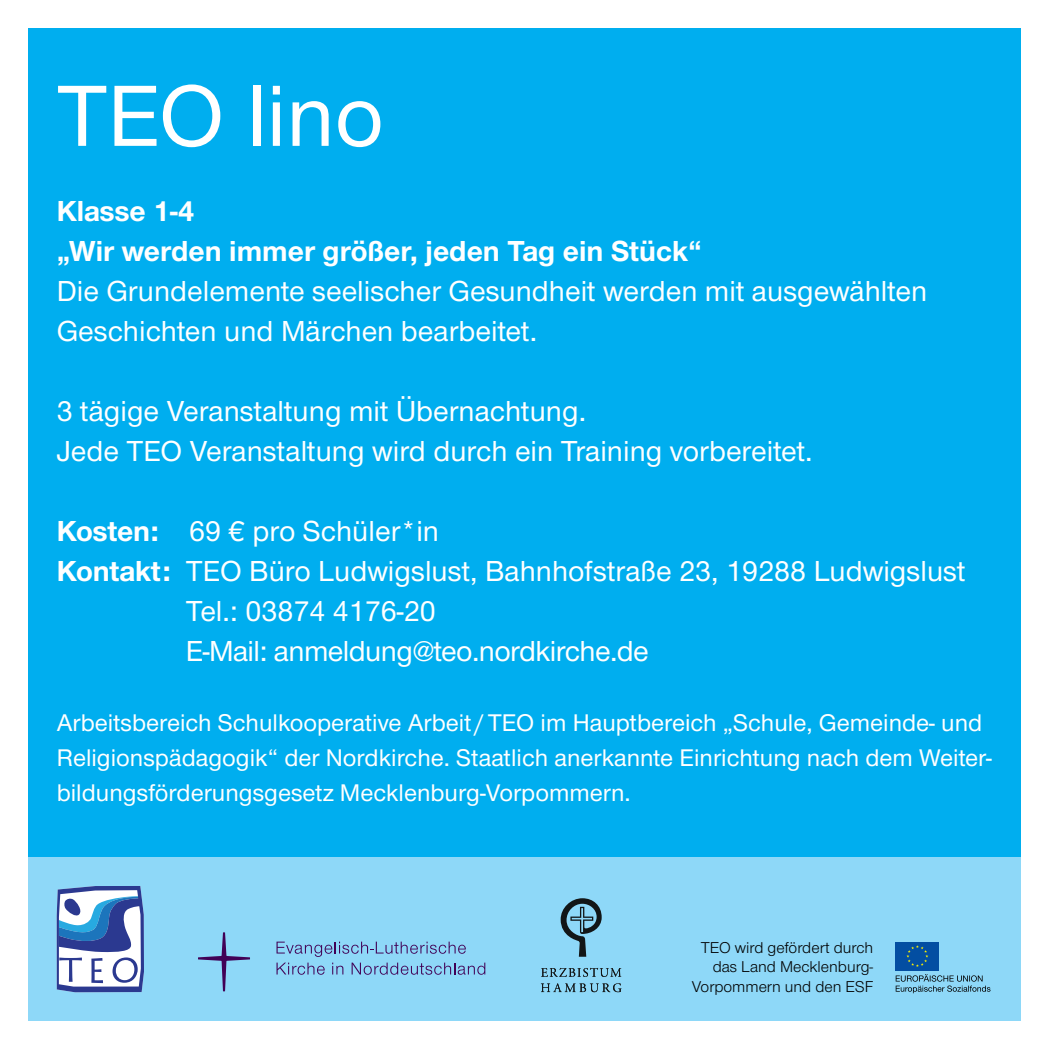
<style>
.page{position:relative;width:1049px;height:1049px;background:#fff}
.page>*{position:absolute;margin:0;border:0;box-sizing:border-box;transform-origin:0 0}
.t1{font:500 90px "Nordelbica";color:#fff}
.t2{font:500 30px/40px "Nordelbica";color:#fff}
.t3{font:700 30px/40px "Nordelbica";color:#fff}
.t4{font:500 30px "Nordelbica";letter-spacing:-.02em;color:#fff}
.t5{font:500 25px/35px "Nordelbica";color:#fff}
.t6{font:16.25px/19.5px "Nordelbica";color:#000;text-align:right}
.s1{font-weight:700}
</style>
<div class="page">
<div style="left:28px;top:28px;width:992px;height:992px;background:#00aeef"></div>
<div style="left:28px;top:857px;width:992px;height:163px;background:#8ed8f8"></div>
<svg style="left:57px;top:886px;width:87px;height:106px"></svg>
<svg style="left:276px;top:941px;width:209px;height:34px"></svg>
<svg style="left:198px;top:932px;width:52px;height:59px"></svg>
<svg style="left:561px;top:898px;width:41px;height:59px"></svg>
<svg style="left:541px;top:983px;width:80px;height:9px"></svg>
<svg style="left:541px;top:968px;width:80px;height:9px"></svg>
<svg style="left:896px;top:974px;width:94px;height:19px"></svg>
<div style="left:896px;top:942px;width:43px;height:28px;background:#034ea2"></div>
<svg style="left:906px;top:945px;width:22px;height:22px"></svg>
<h1 class="t1" style="left:57px;top:63px;width:329px">TEO lino</h1>
<p class="t3" style="left:57px;top:191px;width:647px">Klasse 1-4<br>„Wir werden immer größer, jeden Tag ein Stück“</p>
<p class="t2" style="left:57px;top:271px;width:872px">Die Grundelemente seelischer Gesundheit werden mit ausgewählten<br>Geschichten und Märchen bearbeitet.</p>
<p class="t2" style="left:57px;top:391px;width:757px">3 tägige Veranstaltung mit Übernachtung.<br>Jede TEO Veranstaltung wird durch ein Training vorbereitet.</p>
<p class="t2" style="left:57px;top:511px;width:384px"><span class="s1">Kosten:</span> 69 € pro Schüler*in</p>
<p class="t2" style="left:57px;top:551px;width:910px"><span class="s1">Kontakt:</span> TEO Büro Ludwigslust, Bahnhofstraße 23, 19288 Ludwigslust</p>
<p class="t2" style="left:186px;top:591px;width:251px">Tel.: 03874 4176-20</p>
<p class="t4" style="left:186px;top:633px;width:464px">E-Mail: anmeldung@teo.nordkirche.de</p>
<p class="t5" style="left:57px;top:705px;width:936px">Arbeitsbereich Schulkooperative Arbeit /TEO im Hauptbereich „Schule, Gemeinde- und<br>Religionspädagogik“ der Nordkirche. Staatlich anerkannte Einrichtung nach dem Weiter&shy;bildungsförderungsgesetz Mecklenburg-Vorpommern.</p>
<p class="t6" style="left:692px;top:938px;width:183px">TEO wird gefördert durch das Land Mecklenburg-<br>Vorpommern und den ESF</p>
</div>
